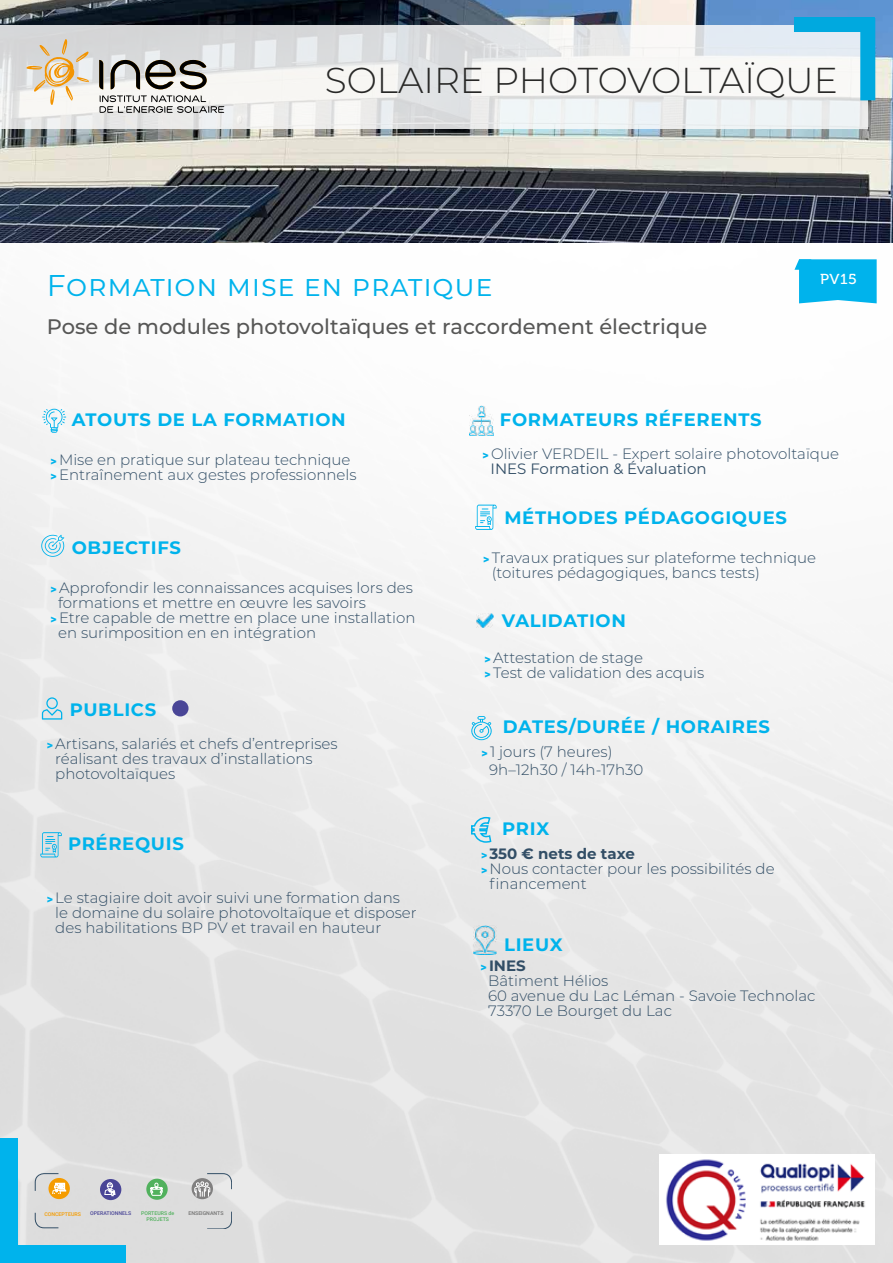
<style>
.page{position:relative;width:893px;height:1263px;background:#fff}
.page>*{position:absolute;margin:0;border:0;box-sizing:border-box;transform-origin:0 0}
.t1{font:300 36px "Montserrat";color:#282827}
.t2{font:30px "Montserrat";letter-spacing:.025em;color:#00b3ec}
.t3{font:500 21px "Montserrat";color:#575756}
.t4{font:700 18px "Montserrat";letter-spacing:.04em;color:#00b3ec}
.t5{font:300 15px/15px "Montserrat";color:#324e66}
.t6{font:700 15px "Montserrat";color:#324e66}
.t7{font:14.4px "Museo 500";color:#fff;scale:1.05 1}
.t8{font:500 5.25px/6.1px "Roboto";color:#51b15d;text-align:center}
.t9{font:500 5.25px "Roboto";color:#4a4697}
.t10{font:500 5.25px "Roboto";color:#f59c00}
.t11{font:500 5.25px "Roboto";color:#727271}
.s1{font-family:"Roboto";font-weight:900;font-size:12px;color:#00b3ec}
.s2{font-weight:400}
.s3{font-weight:700}
</style>
<div class="page">
<img style="left:0;top:242px;width:893px;height:1021px">
<div style="left:100px;top:1179px;width:21px;height:21px;background:#4a4697;border-radius:50%"></div>
<svg style="left:104px;top:1182px;width:11px;height:26px"></svg>
<svg style="left:48px;top:1178px;width:22px;height:21px"></svg>
<div style="left:192px;top:1178px;width:21px;height:21px;background:#818080;border-radius:50%"></div>
<svg style="left:194px;top:1173px;width:38px;height:24px"></svg>
<svg style="left:35px;top:1173px;width:31px;height:55px"></svg>
<svg style="left:146px;top:1178px;width:22px;height:22px"></svg>
<svg style="left:150px;top:1183px;width:13px;height:20px"></svg>
<svg style="left:207px;top:1211px;width:25px;height:17px"></svg>
<div style="left:0;top:1138px;width:17px;height:125px;background:#00b3ec"></div>
<div style="left:1px;top:1246px;width:124px;height:17px;background:#00b3ec"></div>
<svg style="left:794px;top:259px;width:83px;height:44px"></svg>
<svg style="left:42px;top:409px;width:24px;height:24px"></svg>
<svg style="left:41px;top:535px;width:23px;height:22px"></svg>
<svg style="left:42px;top:697px;width:20px;height:23px"></svg>
<div style="left:172px;top:700px;width:17px;height:16px;background:#4a4697;border-radius:50%"></div>
<svg style="left:40px;top:832px;width:22px;height:25px"></svg>
<img style="left:470px;top:406px;width:23px;height:29px">
<svg style="left:475px;top:505px;width:22px;height:25px"></svg>
<svg style="left:471px;top:716px;width:21px;height:24px"></svg>
<svg style="left:470px;top:816px;width:22px;height:41px"></svg>
<img style="left:474px;top:925px;width:22px;height:30px">
<img style="left:476px;top:613px;width:17px;height:14px">
<img style="left:660px;top:1155px;width:214px;height:89px">
<img style="left:0;top:0;width:893px;height:242px">
<svg style="left:0;top:25px;width:868px;height:104px"></svg>
<div style="left:860px;top:18px;width:15px;height:82px;background:#00a9df"></div>
<div style="left:794px;top:17px;width:81px;height:15px;background:#00a9df"></div>
<svg style="left:100px;top:95px;width:124px;height:18px"></svg>
<svg style="left:27px;top:39px;width:62px;height:66px"></svg>
<svg style="left:99px;top:60px;width:4px;height:29px"></svg>
<svg style="left:111px;top:60px;width:96px;height:29px"></svg>
<h1 class="t1" style="left:325px;top:56px;width:514px">SOLAIRE PHOTOVOLTAÏQUE</h1>
<h2 class="t2" style="left:47px;top:265px;width:447px">Formation mise en pratique</h2>
<p class="t7" style="left:820px;top:271px;width:37px">PV15</p>
<h3 class="t3" style="left:47px;top:312px;width:662px">Pose de modules photovoltaïques et raccordement électrique</h3>
<p class="t4" style="left:72px;top:407px;width:276px">ATOUTS DE LA FORMATION</p>
<p class="t5" style="left:50px;top:451px;width:308px"><span class="s1">&gt;</span> Mise en pratique sur plateau technique <span class="s1">&gt;</span> Entraînement aux gestes professionnels</p>
<p class="t4" style="left:72px;top:535px;width:111px">OBJECTIFS</p>
<p class="t5" style="left:50px;top:580px;width:364px"><span class="s1">&gt;</span> Approfondir les connaissances acquises lors des</p>
<p class="t5" style="left:58px;top:595px;width:309px">formations et mettre en œuvre les savoirs</p>
<p class="t5" style="left:50px;top:610px;width:367px"><span class="s1">&gt;</span> Etre capable de mettre en place une installation</p>
<p class="t5" style="left:58px;top:625px;width:259px">en surimposition en en intégration</p>
<p class="t4" style="left:70px;top:696px;width:88px">PUBLICS</p>
<p class="t5" style="left:55px;top:735px;width:284px;text-indent:-9px"><span class="s1">&gt;</span> Artisans, salariés et chefs d’entreprises réalisant des travaux d’installations photovoltaïques</p>
<p class="t4" style="left:68px;top:830px;width:117px">PRÉREQUIS</p>
<p class="t5" style="left:55px;top:890px;width:363px;text-indent:-9px"><span class="s1">&gt;</span> Le stagiaire doit avoir suivi une formation dans<br>le domaine du solaire photovoltaïque et disposer des habilitations BP PV et travail en hauteur</p>
<p class="t4" style="left:500px;top:407px;width:263px">FORMATEURS RÉFERENTS</p>
<p class="t5" style="left:490px;top:446px;width:350px;text-indent:-8px"><span class="s1">&gt;</span> Olivier VERDEIL - Expert solaire photovoltaïque<br><span class="s2">INES Formation &amp; Évaluation</span></p>
<p class="t4" style="left:504px;top:505px;width:284px">MÉTHODES PÉDAGOGIQUES</p>
<p class="t5" style="left:492px;top:549px;width:326px;text-indent:-9px"><span class="s1">&gt;</span> Travaux pratiques sur plateforme technique (toitures pédagogiques, bancs tests)</p>
<p class="t4" style="left:502px;top:608px;width:126px">VALIDATION</p>
<p class="t5" style="left:485px;top:650px;width:221px"><span class="s1">&gt;</span> Attestation de stage<br><span class="s1">&gt;</span> Test de validation des acquis</p>
<p class="t4" style="left:503px;top:714px;width:269px">DATES/DURÉE / HORAIRES</p>
<p class="t5" style="left:489px;top:742px;width:156px;line-height:18px;text-indent:-8px"><span class="s1">&gt;</span> 1 jours (7 heures)<br>9h–12h30 / 14h-17h30</p>
<p class="t4" style="left:502px;top:816px;width:49px">PRIX</p>
<p class="t6" style="left:481px;top:842px;width:155px"><span class="s1">&gt;</span> 350 € nets de taxe</p>
<p class="t5" style="left:481px;top:860px;width:295px"><span class="s1">&gt;</span> Nous contacter pour les possibilités de</p>
<p class="t5" style="left:490px;top:875px;width:99px">financement</p>
<p class="t4" style="left:504px;top:932px;width:60px">LIEUX</p>
<p class="t5" style="left:488px;top:957px;width:329px;text-indent:-8px"><span class="s1">&gt;</span> <span class="s3">INES<br></span>Bâtiment Hélios<br>60 avenue du Lac Léman - Savoie Technolac<br>73370 Le Bourget du Lac</p>
<p class="t8" style="left:141px;top:1209px;width:35px">PORTEURS de<br>PROJETS</p>
<p class="t10" style="left:44px;top:1210px;width:38px">CONCEPTEURS</p>
<p class="t9" style="left:90px;top:1209px;width:42px">OPERATIONNELS</p>
<p class="t11" style="left:188px;top:1209px;width:37px">ENSEIGNANTS</p>
</div>
